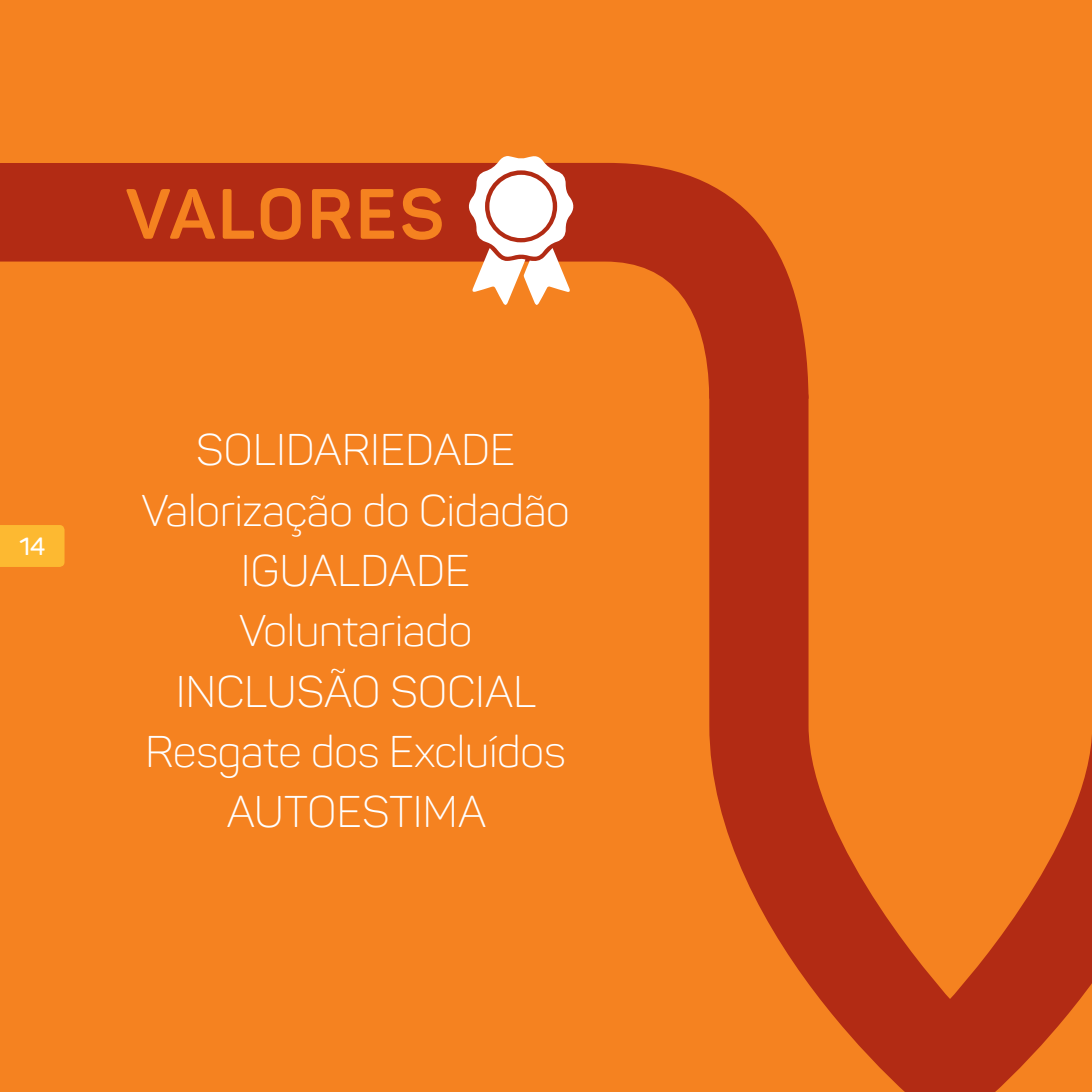
<style>
.page{position:relative;width:1092px;height:1092px;background:#fff}
.page>*{position:absolute;margin:0;border:0;box-sizing:border-box;transform-origin:0 0}
.t1{font:700 70px "Panton";letter-spacing:.045em;color:#f58220}
.Texto_corrido{font:300 43.75px "Panton";color:#fff}
.t2{font:600 24.5px "Panton";color:#fff}
</style>
<div class="page">
<div style="left:0;top:0;width:1091px;height:1091px;background:#f58220"></div>
<svg style="left:709px;top:383px;width:382px;height:708px"></svg>
<svg style="left:0;top:163px;width:808px;height:235px"></svg>
<svg style="left:467px;top:156px;width:107px;height:149px"></svg>
<div style="left:489px;top:175px;width:64px;height:63px;background:#fff;border-radius:50%"></div>
<div style="left:0;top:525px;width:64px;height:42px;background:#fdb931"></div>
<p class="t2" style="left:19px;top:531px;width:28px">14</p>
<p class="t1" style="left:125px;top:171px;width:320px">VALORES</p>
<p class="Texto_corrido" style="left:196px;top:423px;width:320px">SOLIDARIEDADE</p>
<p class="Texto_corrido" style="left:141px;top:484px;width:430px">Valorização do Cidadão</p>
<p class="Texto_corrido" style="left:241px;top:544px;width:230px">IGUALDADE</p>
<p class="Texto_corrido" style="left:239px;top:604px;width:235px">Voluntariado</p>
<p class="Texto_corrido" style="left:176px;top:664px;width:361px">INCLUSÃO SOCIAL</p>
<p class="Texto_corrido" style="left:146px;top:725px;width:421px">Resgate dos Excluídos</p>
<p class="Texto_corrido" style="left:227px;top:785px;width:260px">AUTOESTIMA</p>
</div>
